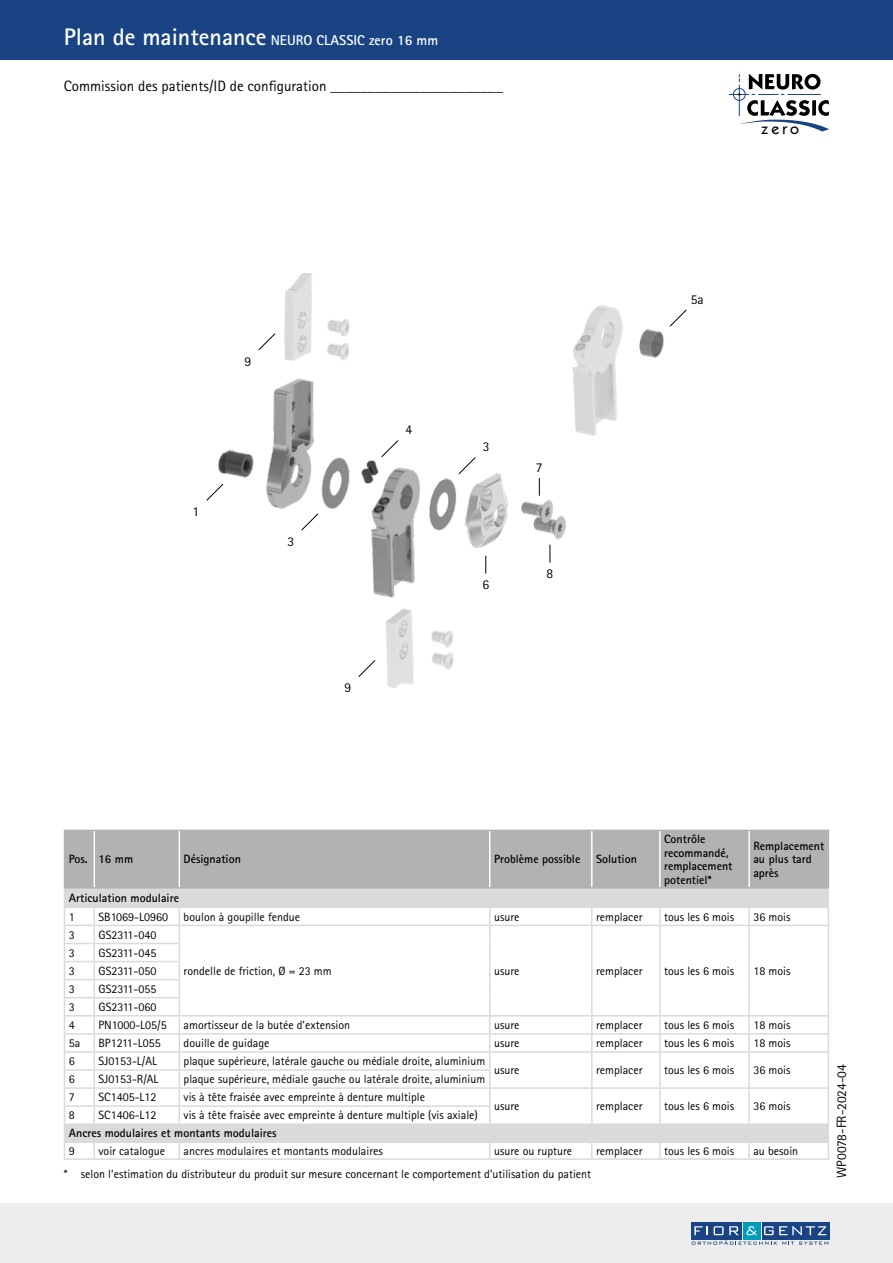
<style>
.page{position:relative;width:893px;height:1263px;background:#fff}
.page>*{position:absolute;margin:0;border:0;box-sizing:border-box;transform-origin:0 0}
.t1{font:15px "Rotis Sans Serif Pro";color:#000}
.t2{font:500 14.55px "ITC Kabel Std";color:#000}
.t3{font:700 14.25px "Rotis Sans Serif Pro";color:#fff}
.t4{font:13.5px "Rotis Sans Serif Pro";color:#000}
.t5{font:12px "Rotis Sans Serif Pro";color:#000}
.t6{font:700 12px/13.5px "Rotis Sans Serif Pro";color:#000}
.s1{font-size:24px}
</style>
<div class="page">
<div style="left:0;top:1203px;width:893px;height:60px;background:#ededed"></div>
<div style="left:743px;top:1222px;width:17px;height:17px;background:#009cbc"></div>
<div style="left:762px;top:1222px;width:67px;height:17px;background:#194383"></div>
<div style="left:691px;top:1222px;width:51px;height:17px;background:#194383"></div>
<svg style="left:692px;top:1226px;width:136px;height:18px"></svg>
<div style="left:0;top:0;width:893px;height:60px;background:#194383"></div>
<svg style="left:729px;top:74px;width:100px;height:57px"></svg>
<hr style="left:64px;top:1158px;width:30px;height:2px;background:#dadada">
<hr style="left:94px;top:1158px;width:85px;height:2px;background:#dadada">
<hr style="left:179px;top:1158px;width:311px;height:2px;background:#dadada">
<hr style="left:490px;top:1158px;width:102px;height:2px;background:#dadada">
<hr style="left:592px;top:1158px;width:68px;height:2px;background:#dadada">
<hr style="left:660px;top:1158px;width:89px;height:2px;background:#dadada">
<hr style="left:749px;top:1158px;width:80px;height:2px;background:#dadada">
<svg style="left:64px;top:830px;width:765px;height:328px"></svg>
<hr style="left:749px;top:1123px;width:80px;height:2px;background:#dadada">
<hr style="left:94px;top:831px;width:1px;height:56px;background:#fff">
<hr style="left:179px;top:831px;width:1px;height:56px;background:#fff">
<hr style="left:489px;top:831px;width:1px;height:56px;background:#fff">
<hr style="left:591px;top:831px;width:2px;height:56px;background:#fff">
<hr style="left:659px;top:831px;width:2px;height:56px;background:#fff">
<hr style="left:748px;top:831px;width:2px;height:56px;background:#fff">
<img style="left:218px;top:378px;width:348px;height:220px">
<svg style="left:284px;top:273px;width:66px;height:88px"></svg>
<svg style="left:385px;top:608px;width:69px;height:80px"></svg>
<img style="left:563px;top:329px;width:101px;height:115px">
<svg style="left:572px;top:305px;width:53px;height:132px;fill:#dfdfdf"></svg>
<svg style="left:485px;top:556px;width:1px;height:18px"></svg>
<svg style="left:539px;top:478px;width:1px;height:18px"></svg>
<svg style="left:550px;top:545px;width:1px;height:17px"></svg>
<svg style="left:358px;top:660px;width:18px;height:17px"></svg>
<svg style="left:669px;top:309px;width:18px;height:18px"></svg>
<svg style="left:258px;top:333px;width:18px;height:18px"></svg>
<svg style="left:206px;top:483px;width:18px;height:18px"></svg>
<svg style="left:301px;top:513px;width:18px;height:18px"></svg>
<svg style="left:458px;top:456px;width:18px;height:19px"></svg>
<svg style="left:381px;top:439px;width:18px;height:19px"></svg>
<p class="t3" style="left:64px;top:32px;width:376px"><span class="s1">Plan de maintenance</span> NEURO CLASSIC zero 16 mm</p>
<p class="t1" style="left:64px;top:77px;width:441px">Commission des patients/ID de configuration _______________________</p>
<p class="t2" style="left:761px;top:120px;width:39px">zero</p>
<p class="t4" style="left:244px;top:353px;width:8px">9</p>
<p class="t4" style="left:192px;top:503px;width:8px">1</p>
<p class="t4" style="left:287px;top:533px;width:8px">3</p>
<p class="t4" style="left:344px;top:680px;width:8px">9</p>
<p class="t4" style="left:405px;top:422px;width:8px">4</p>
<p class="t4" style="left:483px;top:439px;width:8px">3</p>
<p class="t4" style="left:482px;top:576px;width:8px">6</p>
<p class="t4" style="left:536px;top:459px;width:8px">7</p>
<p class="t4" style="left:547px;top:565px;width:8px">8</p>
<p class="t4" style="left:691px;top:291px;width:15px">5a</p>
<p class="t6" style="left:69px;top:852px;width:66px">Pos. 16 mm</p>
<p class="t6" style="left:184px;top:852px;width:59px">Désignation</p>
<p class="t6" style="left:494px;top:852px;width:88px">Problème possible</p>
<p class="t6" style="left:596px;top:852px;width:42px">Solution</p>
<p class="t6" style="left:664px;top:832px;width:70px">Contrôle recommandé, remplacement potentiel*</p>
<p class="t6" style="left:753px;top:839px;width:72px">Remplacement au plus tard après</p>
<p class="t6" style="left:69px;top:891px;width:112px">Articulation modulaire</p>
<p class="t5" style="left:69px;top:909px;width:7px">1</p>
<p class="t5" style="left:99px;top:909px;width:71px">SB1069-L0960</p>
<p class="t5" style="left:184px;top:909px;width:118px">boulon à goupille fendue</p>
<p class="t5" style="left:494px;top:909px;width:27px">usure</p>
<p class="t5" style="left:596px;top:909px;width:48px">remplacer</p>
<p class="t5" style="left:664px;top:909px;width:72px">tous les 6 mois</p>
<p class="t5" style="left:753px;top:909px;width:39px">36 mois</p>
<p class="t5" style="left:69px;top:927px;width:7px">3</p>
<p class="t5" style="left:99px;top:927px;width:59px">GS2311-040</p>
<p class="t5" style="left:184px;top:964px;width:149px">rondelle de friction, Ø = 23 mm</p>
<p class="t5" style="left:494px;top:964px;width:27px">usure</p>
<p class="t5" style="left:596px;top:964px;width:48px">remplacer</p>
<p class="t5" style="left:664px;top:964px;width:72px">tous les 6 mois</p>
<p class="t5" style="left:753px;top:964px;width:39px">18 mois</p>
<p class="t5" style="left:69px;top:945px;width:7px">3</p>
<p class="t5" style="left:99px;top:945px;width:59px">GS2311-045</p>
<p class="t5" style="left:69px;top:964px;width:7px">3</p>
<p class="t5" style="left:99px;top:964px;width:59px">GS2311-050</p>
<p class="t5" style="left:69px;top:982px;width:7px">3</p>
<p class="t5" style="left:99px;top:982px;width:59px">GS2311-055</p>
<p class="t5" style="left:69px;top:1000px;width:7px">3</p>
<p class="t5" style="left:99px;top:1000px;width:59px">GS2311-060</p>
<p class="t5" style="left:69px;top:1018px;width:7px">4</p>
<p class="t5" style="left:99px;top:1018px;width:70px">PN1000-L05/5</p>
<p class="t5" style="left:184px;top:1018px;width:168px">amortisseur de la butée d’extension</p>
<p class="t5" style="left:494px;top:1018px;width:27px">usure</p>
<p class="t5" style="left:596px;top:1018px;width:48px">remplacer</p>
<p class="t5" style="left:664px;top:1018px;width:72px">tous les 6 mois</p>
<p class="t5" style="left:753px;top:1018px;width:39px">18 mois</p>
<p class="t5" style="left:69px;top:1036px;width:13px">5a</p>
<p class="t5" style="left:99px;top:1036px;width:64px">BP1211-L055</p>
<p class="t5" style="left:184px;top:1036px;width:87px">douille de guidage</p>
<p class="t5" style="left:494px;top:1036px;width:27px">usure</p>
<p class="t5" style="left:596px;top:1036px;width:48px">remplacer</p>
<p class="t5" style="left:664px;top:1036px;width:72px">tous les 6 mois</p>
<p class="t5" style="left:753px;top:1036px;width:39px">18 mois</p>
<p class="t5" style="left:69px;top:1054px;width:7px">6</p>
<p class="t5" style="left:99px;top:1054px;width:60px">SJ0153-L/AL</p>
<p class="t5" style="left:184px;top:1054px;width:303px">plaque supérieure, latérale gauche ou médiale droite, aluminium</p>
<p class="t5" style="left:494px;top:1063px;width:27px">usure</p>
<p class="t5" style="left:596px;top:1063px;width:48px">remplacer</p>
<p class="t5" style="left:664px;top:1063px;width:72px">tous les 6 mois</p>
<p class="t5" style="left:753px;top:1063px;width:39px">36 mois</p>
<p class="t5" style="left:69px;top:1072px;width:7px">6</p>
<p class="t5" style="left:99px;top:1072px;width:61px">SJ0153-R/AL</p>
<p class="t5" style="left:184px;top:1072px;width:303px">plaque supérieure, médiale gauche ou latérale droite, aluminium</p>
<p class="t5" style="left:69px;top:1090px;width:7px">7</p>
<p class="t5" style="left:99px;top:1090px;width:59px">SC1405-L12</p>
<p class="t5" style="left:184px;top:1090px;width:243px">vis à tête fraisée avec empreinte à denture multiple</p>
<p class="t5" style="left:494px;top:1099px;width:27px">usure</p>
<p class="t5" style="left:596px;top:1099px;width:48px">remplacer</p>
<p class="t5" style="left:664px;top:1099px;width:72px">tous les 6 mois</p>
<p class="t5" style="left:753px;top:1099px;width:39px">36 mois</p>
<p class="t5" style="left:69px;top:1108px;width:7px">8</p>
<p class="t5" style="left:99px;top:1108px;width:59px">SC1406-L12</p>
<p class="t5" style="left:184px;top:1108px;width:296px">vis à tête fraisée avec empreinte à denture multiple (vis axiale)</p>
<p class="t6" style="left:69px;top:1126px;width:209px">Ancres modulaires et montants modulaires</p>
<p class="t5" style="left:69px;top:1144px;width:7px">9</p>
<p class="t5" style="left:99px;top:1144px;width:68px">voir catalogue</p>
<p class="t5" style="left:184px;top:1144px;width:201px">ancres modulaires et montants modulaires</p>
<p class="t5" style="left:494px;top:1144px;width:80px">usure ou rupture</p>
<p class="t5" style="left:596px;top:1144px;width:48px">remplacer</p>
<p class="t5" style="left:664px;top:1144px;width:72px">tous les 6 mois</p>
<p class="t5" style="left:753px;top:1144px;width:46px">au besoin</p>
<p class="t5" style="left:64px;top:1167px;width:529px">* selon l‘estimation du distributeur du produit sur mesure concernant le comportement d‘utilisation du patient</p>
<p class="t4" style="left:834px;top:1178px;width:115px;rotate:-90deg">WP0078-FR-2024-04</p>
</div>
